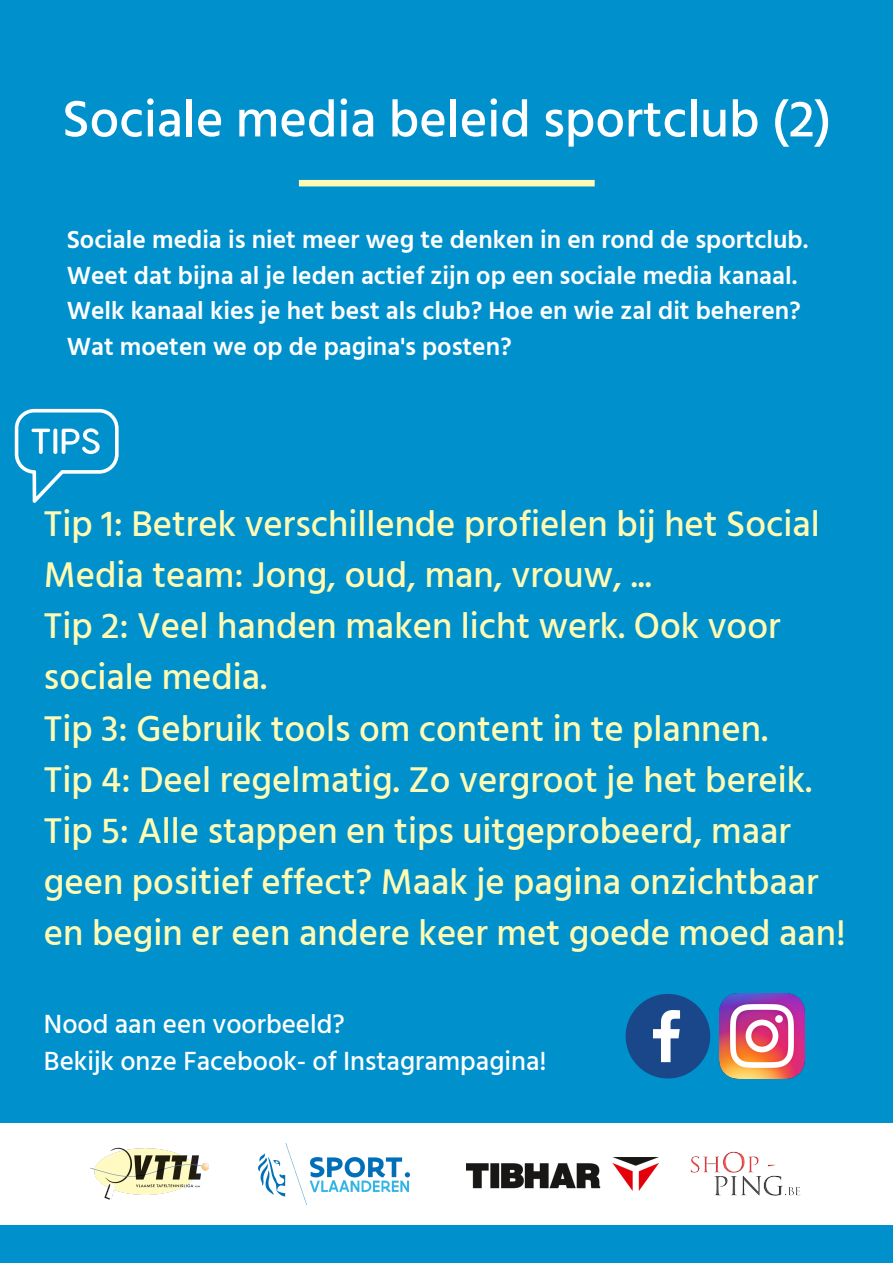
<style>
.page{position:relative;width:893px;height:1263px;background:#0091cc}
.page>*{position:absolute;margin:0;border:0;box-sizing:border-box;transform-origin:0 0}
.t1{font:500 52.5px "Hind Siliguri";color:#fff}
.t2{font:500 36.75px/51.2px "Hind Siliguri";color:#fffbb4}
.t3{font:500 27px "Hind Siliguri";color:#fff}
.t4{font:600 25.5px/35.5px "Hind Siliguri";color:#fff}
</style>
<div class="page">
<div style="left:0;top:1123px;width:893px;height:102px;background:#fff"></div>
<img style="left:90px;top:1147px;width:119px;height:53px">
<img style="left:690px;top:1151px;width:111px;height:45px">
<img style="left:258px;top:1144px;width:152px;height:60px">
<img style="left:467px;top:1157px;width:191px;height:34px">
<div style="left:299px;top:180px;width:295px;height:6px;background:#fffbb4"></div>
<svg style="left:15px;top:409px;width:104px;height:94px"></svg>
<svg style="left:625px;top:994px;width:85px;height:84px"></svg>
<img style="left:720px;top:994px;width:84px;height:84px">
<p class="t1" style="left:62px;top:88px;width:770px">Sociale media beleid sportclub (2)</p>
<p class="t4" style="left:67px;top:222px;width:743px">Sociale media is niet meer weg te denken in en rond de sportclub.<br>Weet dat bijna al je leden actief zijn op een sociale media kanaal.<br>Welk kanaal kies je het best als club? Hoe en wie zal dit beheren?<br>Wat moeten we op de pagina's posten?</p>
<p class="t2" style="left:44px;top:497px;width:777px">Tip 1: Betrek verschillende profielen bij het Social<br>Media team: Jong, oud, man, vrouw, ...</p>
<p class="t2" style="left:44px;top:600px;width:738px">Tip 2: Veel handen maken licht werk. Ook voor sociale media.</p>
<p class="t2" style="left:44px;top:702px;width:725px">Tip 3: Gebruik tools om content in te plannen.</p>
<p class="t2" style="left:44px;top:753px;width:770px">Tip 4: Deel regelmatig. Zo vergroot je het bereik.</p>
<p class="t2" style="left:44px;top:805px;width:803px">Tip 5: Alle stappen en tips uitgeprobeerd, maar geen positief effect? Maak je pagina onzichtbaar en begin er een andere keer met goede moed aan!</p>
<p class="t3" style="left:44px;top:1007px;width:302px">Nood aan een voorbeeld?</p>
<p class="t3" style="left:44px;top:1045px;width:504px">Bekijk onze Facebook- of Instagrampagina!</p>
</div>
